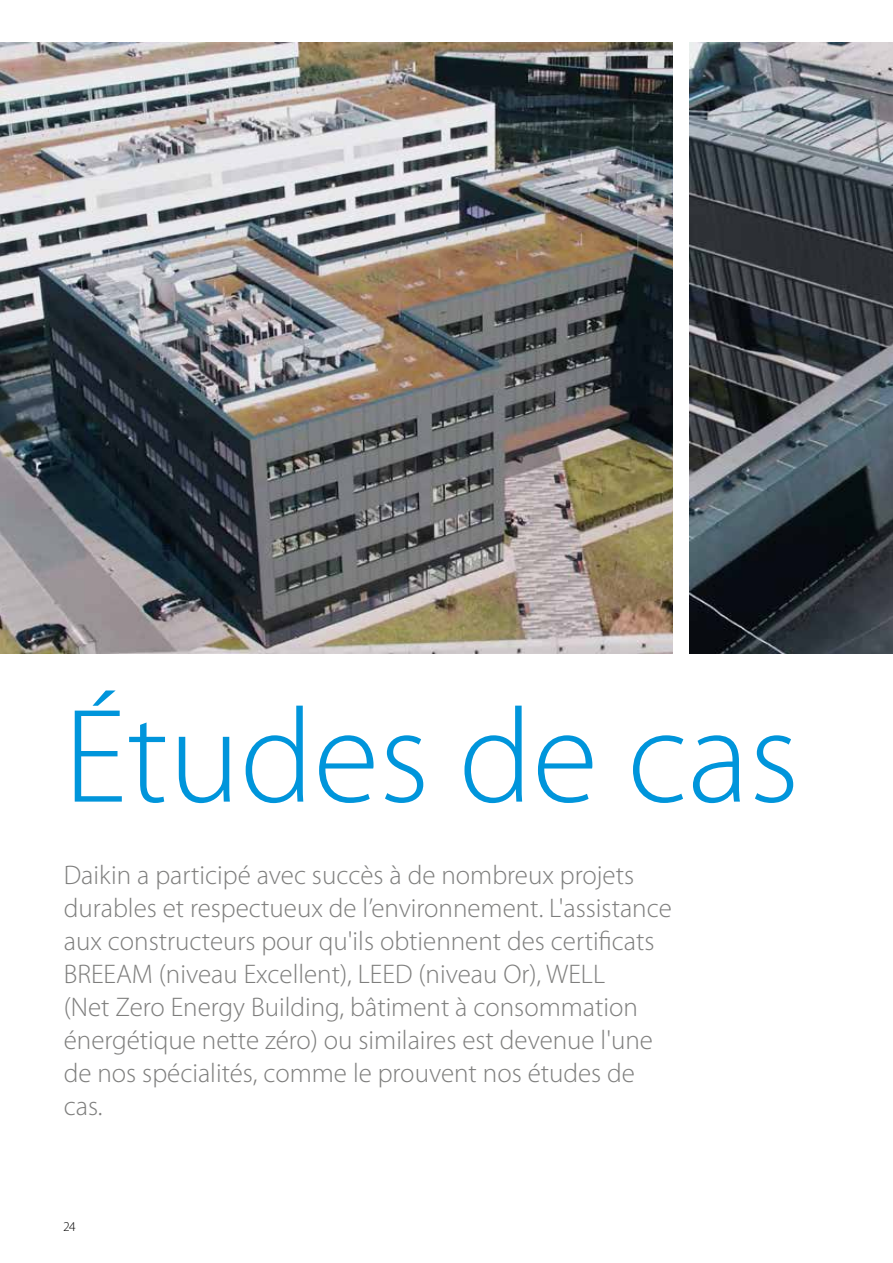
<style>
.page{position:relative;width:893px;height:1263px;background:#fff}
.page>*{position:absolute;margin:0;border:0;box-sizing:border-box;transform-origin:0 0}
.t1{font:300 135px "Myriad Pro";color:#0095db}
.t2{font:300 27px/33px "Myriad Pro";color:#7e7e7d}
.t3{font:300 13.5px "Myriad Pro";color:#000}
</style>
<div class="page">
<img style="left:0;top:43px;width:673px;height:610px">
<img style="left:690px;top:43px;width:203px;height:610px">
<h1 class="t1" style="left:64px;top:682px;width:737px">Études de cas</h1>
<p class="t2" style="left:64px;top:859px;width:610px">Daikin a participé avec succès à de nombreux projets durables et respectueux de l’environnement. L'assistance aux constructeurs pour qu'ils obtiennent des certificats BREEAM (niveau Excellent), LEED (niveau Or), WELL<br>(Net Zero Energy Building, bâtiment à consommation énergétique nette zéro) ou similaires est devenue l'une de nos spécialités, comme le prouvent nos études de cas.</p>
<p class="t3" style="left:64px;top:1219px;width:13px">24</p>
</div>
